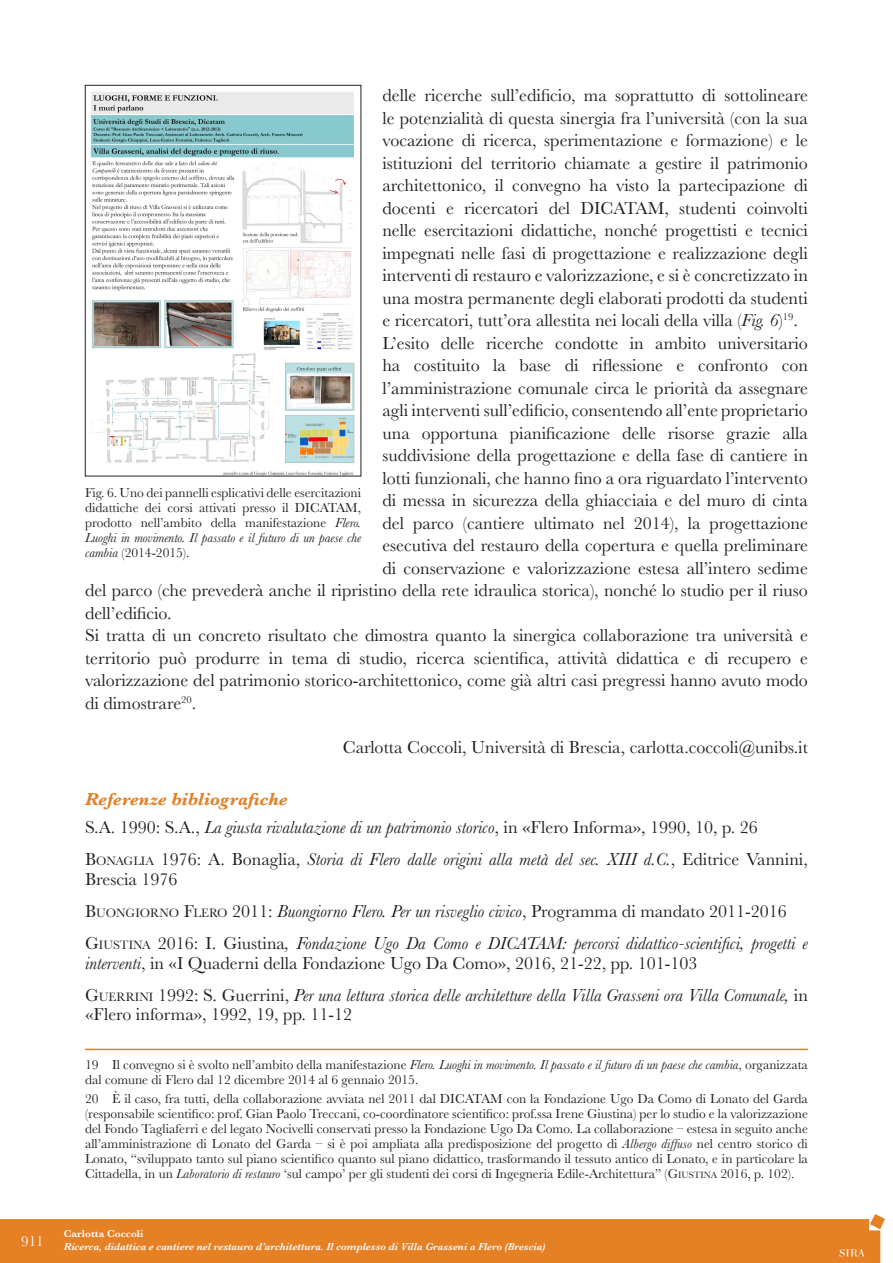
<style>
.page{position:relative;width:893px;height:1263px;background:#fff}
.page>*{position:absolute;margin:0;border:0;box-sizing:border-box;transform-origin:0 0}
.firma_finale{font:18px/22.5px "Baskerville";color:#231f20;text-align:justify}
.t1{font:italic 18px/19.5px "Baskerville";color:#231f20}
._1{font:italic 700 18px "Baskerville";color:#e38025}
.t2{font:15px "Baskerville";color:#fff}
.note{font:13.5px/15px "Baskerville";color:#231f20}
.dide{font:13.5px/15px "Baskerville";color:#231f20;text-align:justify}
.t3{font:italic 600 10.5px "Baskerville";color:#fff}
.t4{font:600 10.5px "Baskerville";color:#fff}
.s1{font-style:italic}
.s2{font-style:normal}
.s3{font-style:normal;font-size:12.6px}
.s4{font-style:inherit}
.s5{font-size:9.45px}
</style>
<div class="page">
<img style="left:1px;top:1214px;width:883px;height:49px">
<hr style="left:85px;top:1049px;width:723px;height:1px;background:#e38025">
<img style="left:90px;top:92px;width:265px;height:382px">
<div style="left:85px;top:85px;width:276px;height:391px;border:1px solid #231f20"></div>
<p class="t2" style="left:21px;top:1231px;width:24px">911</p>
<p class="firma_finale" style="left:382px;top:84px;width:427px">delle ricerche sull’edificio, ma soprattutto di sottolineare le potenzialità di questa sinergia fra l’università (con la sua vocazione di ricerca, sperimentazione e formazione) e le istituzioni del territorio chiamate a gestire il patrimonio architettonico, il convegno ha visto la partecipazione di docenti e ricercatori del DICATAM, studenti coinvolti nelle esercitazioni didattiche, nonché progettisti e tecnici impegnati nelle fasi di progettazione e realizzazione degli interventi di restauro e valorizzazione, e si è concretizzato in una mostra permanente degli elaborati prodotti da studenti e ricercatori, tutt’ora allestita nei locali della villa (<span class="s1">Fig. 6</span>)<sup>19</sup>.</p>
<p class="firma_finale" style="left:382px;top:332px;width:427px">L’esito delle ricerche condotte in ambito universitario</p>
<p class="firma_finale" style="left:382px;top:354px;width:427px">ha costituito la base di riflessione e confronto con</p>
<p class="firma_finale" style="left:382px;top:377px;width:427px">l’amministrazione comunale circa le priorità da assegnare</p>
<p class="firma_finale" style="left:382px;top:399px;width:427px">agli interventi sull’edificio, consentendo all’ente proprietario</p>
<p class="firma_finale" style="left:382px;top:422px;width:427px">una opportuna pianificazione delle risorse grazie alla</p>
<p class="firma_finale" style="left:382px;top:444px;width:427px">suddivisione della progettazione e della fase di cantiere in</p>
<p class="firma_finale" style="left:382px;top:467px;width:427px">lotti funzionali, che hanno fino a ora riguardato l’intervento</p>
<p class="firma_finale" style="left:382px;top:489px;width:427px">di messa in sicurezza della ghiacciaia e del muro di cinta</p>
<p class="firma_finale" style="left:382px;top:512px;width:427px">del parco (cantiere ultimato nel 2014), la progettazione</p>
<p class="firma_finale" style="left:382px;top:534px;width:427px">esecutiva del restauro della copertura e quella preliminare</p>
<p class="firma_finale" style="left:382px;top:557px;width:427px">di conservazione e valorizzazione estesa all’intero sedime</p>
<p class="firma_finale" style="left:85px;top:579px;width:724px">del parco (che prevederà anche il ripristino della rete idraulica storica), nonché lo studio per il riuso</p>
<p class="firma_finale" style="left:85px;top:602px;width:88px">dell’edificio.</p>
<p class="firma_finale" style="left:85px;top:624px;width:724px">Si tratta di un concreto risultato che dimostra quanto la sinergica collaborazione tra università e territorio può produrre in tema di studio, ricerca scientifica, attività didattica e di recupero e valorizzazione del patrimonio storico-architettonico, come già altri casi pregressi hanno avuto modo di dimostrare<sup>20</sup>.</p>
<p class="firma_finale" style="left:343px;top:736px;width:467px">Carlotta Coccoli, Università di Brescia, carlotta.coccoli@unibs.it</p>
<p class="_1" style="left:85px;top:786px;width:204px">Referenze bibliografiche</p>
<p class="t1" style="left:85px;top:817px;width:674px"><span class="s2">S.A.</span> <span class="s2">1990: S.A.,</span> La giusta rivalutazione di un patrimonio storico<span class="s2">, in «Flero Informa», 1990, 10, p. 26</span></p>
<p class="t1" style="left:85px;top:849px;width:724px"><span class="s2">B</span><span class="s3">ONAGLIA</span> <span class="s2">1976: A. Bonaglia,</span> Storia di Flero dalle origini alla metà del sec. XIII d.C.<span class="s2">, Editrice Vannini,<br>Brescia 1976</span></p>
<p class="t1" style="left:85px;top:901px;width:703px"><span class="s2">B</span><span class="s3">UONGIORNO</span> <span class="s2">F</span><span class="s3">LERO</span> <span class="s2">2011:</span> Buongiorno Flero. Per un risveglio civico<span class="s2">, Programma di mandato 2011-2016</span></p>
<p class="t1" style="left:85px;top:933px;width:724px"><span class="s2">G</span><span class="s3">IUSTINA</span> <span class="s2">2016: I. Giustina</span>, Fondazione Ugo Da Como e DICATAM: percorsi didattico-scientifici, progetti e interventi<span class="s2">, in «I Quaderni della Fondazione Ugo Da Como», 2016, 21-22, pp. 101-103</span></p>
<p class="t1" style="left:85px;top:985px;width:724px"><span class="s2">G</span><span class="s3">UERRINI</span> <span class="s2">1992: S. Guerrini,</span> Per una lettura storica delle architetture della Villa Grasseni ora Villa Comunale, <span class="s2">in «Flero informa», 1992, 19, pp. 11-12</span></p>
<p class="note" style="left:85px;top:1057px;width:724px">19 Il convegno si è svolto nell’ambito della manifestazione <span class="s1">Flero. Luoghi in movimento. Il passato e il futuro di un paese che cambia</span>, organizzata dal comune di Flero dal 12 dicembre 2014 al 6 gennaio 2015.</p>
<p class="note" style="left:85px;top:1091px;width:724px;text-align:justify">20 È il caso, fra tutti, della collaborazione avviata nel 2011 dal DICATAM con la Fondazione Ugo Da Como di Lonato del Garda (responsabile scientifico: prof. Gian Paolo Treccani, co-coordinatore scientifico: prof.ssa Irene Giustina) per lo studio e la valorizzazione del Fondo Tagliaferri e del legato Nocivelli conservati presso la Fondazione Ugo Da Como. La collaborazione – estesa in seguito anche all’amministrazione di Lonato del Garda – si è poi ampliata alla predisposizione del progetto di <span class="s1">Albergo diffuso</span> nel centro storico di Lonato, “sviluppato tanto sul piano scientifico quanto sul piano didattico, trasformando il tessuto antico di Lonato, e in particolare la Cittadella, in un <span class="s1">Laboratorio di restauro</span> ‘sul campo’ per gli studenti dei corsi di Ingegneria Edile-Architettura” (<span class="s4">G</span><span class="s5">IUSTINA</span> 2016, p. 102).</p>
<p class="dide" style="left:85px;top:485px;width:278px">Fig. 6. Uno dei pannelli esplicativi delle esercitazioni didattiche dei corsi attivati presso il DICATAM, prodotto nell’ambito della manifestazione <span class="s1">Flero.<br>Luoghi in movimento. Il passato e il futuro di un paese che cambia</span> (2014-2015).</p>
<p class="t4" style="left:64px;top:1226px;width:81px">Carlotta Coccoli</p>
<p class="t3" style="left:64px;top:1239px;width:483px">Ricerca, didattica e cantiere nel restauro d’architettura. Il complesso di Villa Grasseni a Flero (Brescia)</p>
</div>
